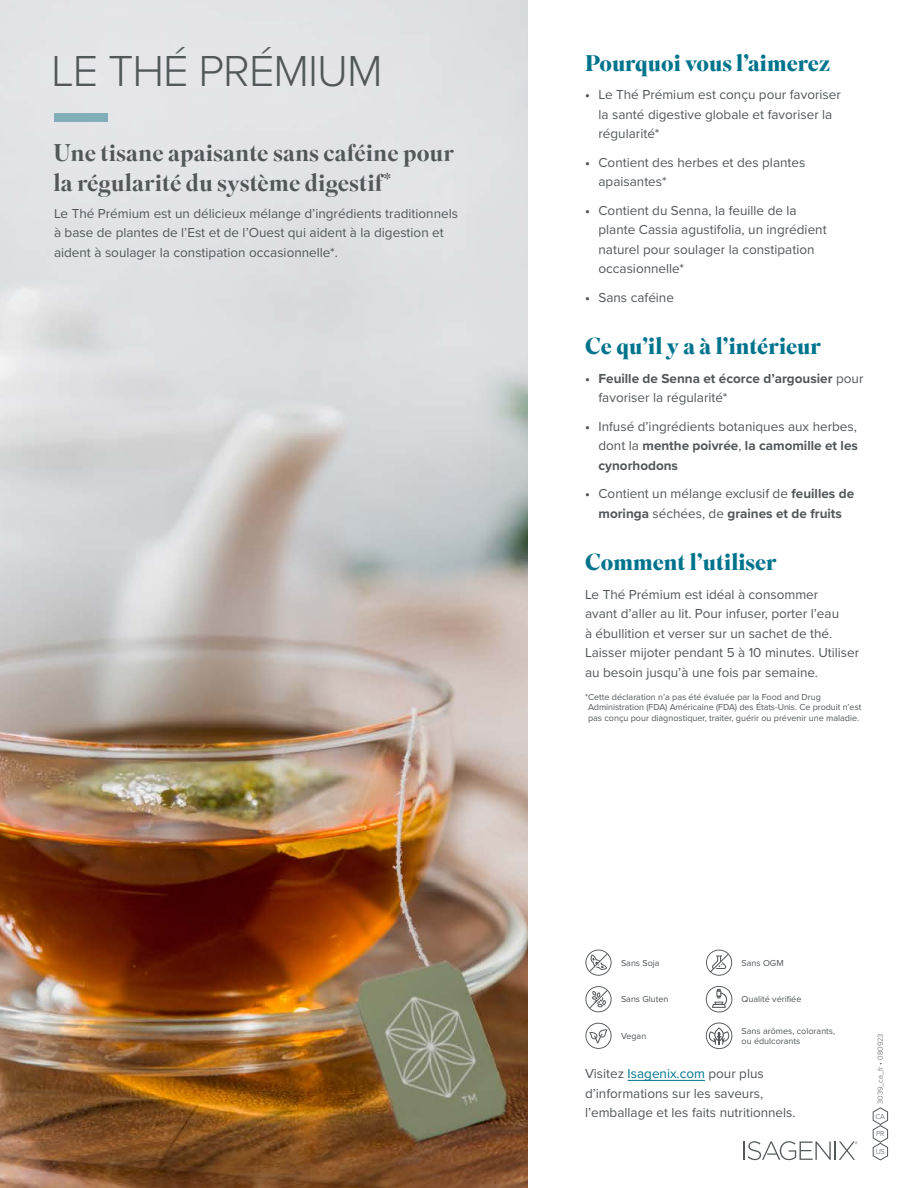
<style>
.page{position:relative;width:918px;height:1188px;background:#fff}
.page>*{position:absolute;margin:0;border:0;box-sizing:border-box;transform-origin:0 0}
.t1{font:300 45px "Proxima Nova";letter-spacing:-.02em;color:#52575a}
.t2{font:500 24px/30px "Superior Title";color:#52575a}
.t3{font:700 22.5px "Superior Title";color:#00748d}
.t4{font:13.5px/19.5px "Proxima Nova";color:#52575a}
.t5{font:700 13.5px/19.5px "Proxima Nova";color:#52575a}
.t6{font:9px/10.5px "Proxima Nova";color:#52575a}
.t7{font:300 7.5px "Proxima Nova";color:#52575a}
.s1{font-weight:700}
.s2{font-weight:400}
.s3{color:#00748d}
</style>
<div class="page">
<svg style="left:743px;top:1141px;width:115px;height:19px"></svg>
<img style="left:0;top:0;width:527px;height:1188px">
<div style="left:54px;top:113px;width:54px;height:9px;background:#82aeb9"></div>
<hr style="left:628px;top:1080px;width:77px;height:1px;background:#00748d">
<svg style="left:585px;top:986px;width:27px;height:26px"></svg>
<svg style="left:585px;top:950px;width:27px;height:26px"></svg>
<svg style="left:585px;top:1023px;width:27px;height:26px"></svg>
<svg style="left:706px;top:950px;width:27px;height:26px"></svg>
<svg style="left:706px;top:986px;width:26px;height:27px"></svg>
<svg style="left:706px;top:1023px;width:26px;height:26px"></svg>
<svg style="left:873px;top:1107px;width:15px;height:53px"></svg>
<h1 class="t1" style="left:51px;top:38px;width:333px">LE THÉ PRÉMIUM</h1>
<h2 class="t2" style="left:53px;top:138px;width:402px">Une tisane apaisante sans caféine pour la régularité du système digestif<sup>*</sup></h2>
<p class="t4" style="left:54px;top:203px;width:406px">Le Thé Prémium est un délicieux mélange d’ingrédients traditionnels à base de plantes de l’Est et de l’Ouest qui aident à la digestion et aident à soulager la constipation occasionnelle*.</p>
<h3 class="t3" style="left:585px;top:49px;width:247px">Pourquoi vous l’aimerez</h3>
<p class="t4" style="left:598px;top:85px;width:244px;text-indent:-14px"><span class="s1">•</span> Le Thé Prémium est conçu pour favoriser la santé digestive globale et favoriser la régularité*</p>
<p class="t4" style="left:598px;top:152px;width:208px;text-indent:-14px"><span class="s1">•</span> Contient des herbes et des plantes apaisantes*</p>
<p class="t4" style="left:598px;top:200px;width:230px;text-indent:-14px"><span class="s1">•</span> Contient du Senna, la feuille de la plante Cassia agustifolia, un ingrédient naturel pour soulager la constipation occasionnelle*</p>
<p class="t4" style="left:585px;top:287px;width:91px"><span class="s1">•</span> Sans caféine</p>
<h3 class="t3" style="left:585px;top:333px;width:238px">Ce qu’il y a à l’intérieur</h3>
<p class="t5" style="left:598px;top:368px;width:266px;text-indent:-14px">• Feuille de Senna et écorce d’argousier <span class="s2">pour favoriser la régularité*</span></p>
<p class="t4" style="left:598px;top:416px;width:261px;text-align:justify;text-indent:-14px"><span class="s1">•</span> Infusé d’ingrédients botaniques aux herbes, dont la <span class="s1">menthe poivrée</span>, <span class="s1">la camomille et les cynorhodons</span></p>
<p class="t4" style="left:585px;top:484px;width:271px;text-align:center"><span class="s1">•</span> Contient un mélange exclusif de <span class="s1">feuilles de moringa</span> séchées, de <span class="s1">graines et de fruits</span></p>
<h3 class="t3" style="left:585px;top:549px;width:193px">Comment l’utiliser</h3>
<p class="t4" style="left:585px;top:584px;width:276px">Le Thé Prémium est idéal à consommer<br>avant d’aller au lit. Pour infuser, porter l’eau<br>à ébullition et verser sur un sachet de thé.<br>Laisser mijoter pendant 5 à 10 minutes. Utiliser au besoin jusqu’à une fois par semaine.</p>
<p class="t6" style="left:588px;top:691px;width:275px;text-indent:-3px">*Cette déclaration n’a pas été évaluée par la Food and Drug<br>Administration (FDA) Américaine (FDA) des États-Unis. Ce produit n’est pas conçu pour diagnostiquer, traiter, guérir ou prévenir une maladie.</p>
<p class="t6" style="left:621px;top:957px;width:40px">Sans Soja</p>
<p class="t6" style="left:742px;top:957px;width:44px">Sans OGM</p>
<p class="t6" style="left:621px;top:994px;width:49px">Sans Gluten</p>
<p class="t6" style="left:742px;top:994px;width:61px">Qualité vérifiée</p>
<p class="t6" style="left:621px;top:1030px;width:27px">Vegan</p>
<p class="t6" style="left:742px;top:1025px;width:95px">Sans arômes, colorants, ou édulcorants</p>
<p class="t4" style="left:585px;top:1063px;width:212px">Visitez <span class="s3">Isagenix.com</span> pour plus d’informations sur les saveurs, l’emballage et les faits nutritionnels.</p>
<p class="t7" style="left:875px;top:1104px;width:72px;rotate:-90deg">3039_ca_fr • 080923</p>
<p class="t7" style="left:876px;top:1111px;width:11px">CA</p>
<p class="t7" style="left:876px;top:1128px;width:10px">PR</p>
<p class="t7" style="left:876px;top:1146px;width:11px">US</p>
</div>
